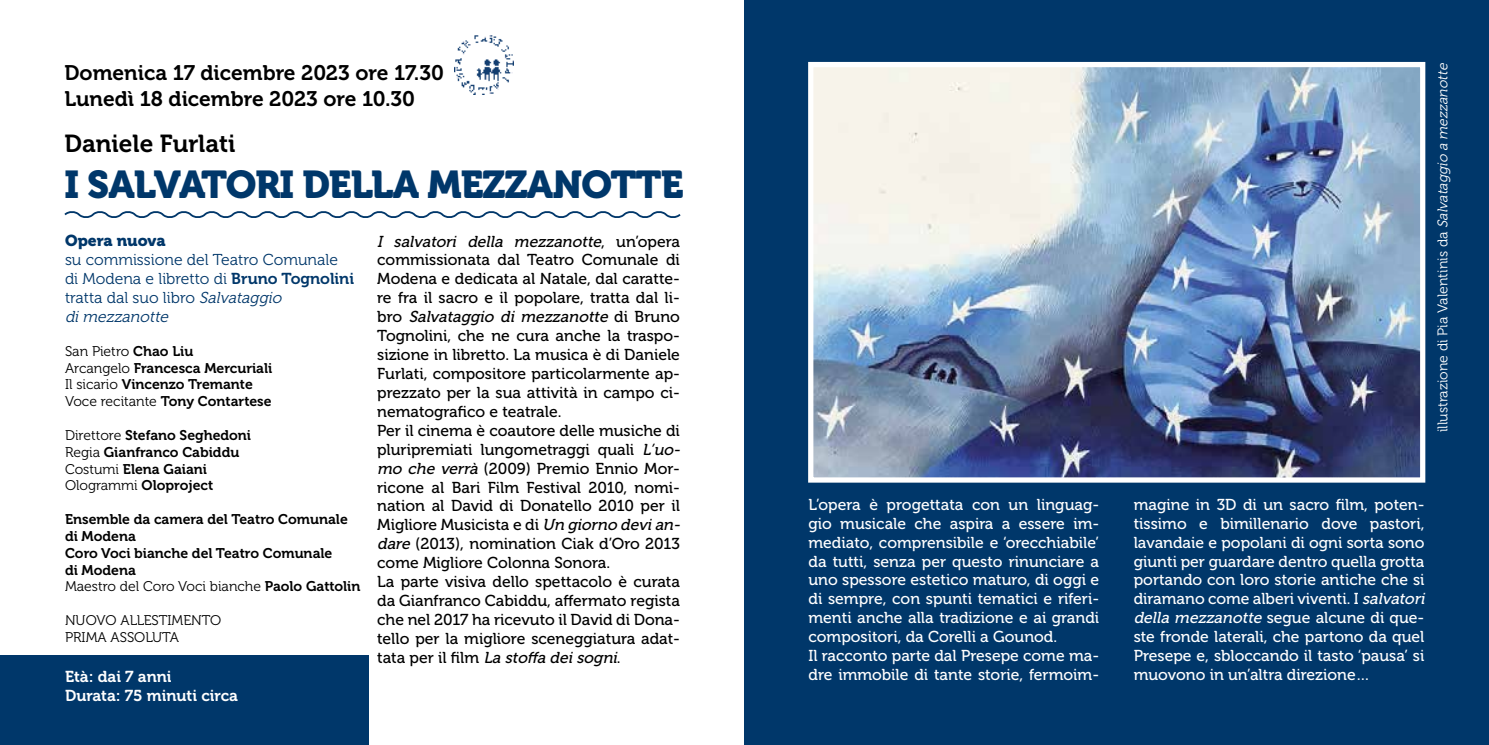
<style>
.page{position:relative;width:1489px;height:745px;background:#fff}
.page>*{position:absolute;margin:0;border:0;box-sizing:border-box;transform-origin:0 0}
.t1{font:38.5px "Museo 900";letter-spacing:-.025em;color:#00376a}
.t2{font:24.5px "Museo 700";color:#000}
.t3{font:21px/25.2px "Museo 700";color:#000}
.t4{font:15.75px/18.9px "Museo 500";color:#000}
.t5{font:15.75px/18.9px "Museo 500";color:#fff}
.t6{font:15.75px/18.9px "Museo 300";color:#00376a}
.t7{font:15.75px/19.2px "Museo 700";color:#fff}
.t8{font:15.75px "Museo 900";color:#00376a}
.t9{font:14px/16.8px "Museo 700";color:#000}
.t10{font:14px/16.8px "Museo 300";color:#000}
.t11{font:14px "Museo 300";color:#fff}
.s1{font-family:"Museo 700"}
.s2{font-style:italic}
.s3{font-family:"Museo 300"}
</style>
<div class="page">
<div style="left:744px;top:0;width:744px;height:744px;background:#00376a"></div>
<img style="left:814px;top:68px;width:605px;height:408px">
<div style="left:808px;top:62px;width:617px;height:420px;border:5px solid #fff"></div>
<div style="left:0;top:654px;width:368px;height:90px;background:#00376a"></div>
<img style="left:454px;top:35px;width:59px;height:60px">
<svg style="left:64px;top:211px;width:617px;height:7px"></svg>
<h3 class="t3" style="left:64px;top:61px;width:381px">Domenica 17 dicembre 2023 ore 17.30<br>Lunedì 18 dicembre 2023 ore 10.30</h3>
<h2 class="t2" style="left:64px;top:130px;width:172px">Daniele Furlati</h2>
<h1 class="t1" style="left:64px;top:162px;width:620px">I SALVATORI DELLA MEZZANOTTE</h1>
<p class="t8" style="left:65px;top:232px;width:102px">Opera nuova</p>
<p class="t6" style="left:65px;top:251px;width:290px">su commissione del Teatro Comunale di Modena e libretto di <span class="s1">Bruno Tognolini </span>tratta dal suo libro <span class="s2">Salvataggio dimezzanotte</span></p>
<p class="t10" style="left:65px;top:342px;width:130px">San Pietro <span class="s1">Chao Liu</span></p>
<p class="t9" style="left:65px;top:359px;width:209px"><span class="s3">Arcangelo</span> Francesca Mercuriali<br><span class="s3">Il sicario</span> Vincenzo Tremante<br><span class="s3">Voce recitante</span> Tony Contartese</p>
<p class="t9" style="left:65px;top:426px;width:188px"><span class="s3">Direttore</span> Stefano Seghedoni<br><span class="s3">Regia</span> Gianfranco Cabiddu<br><span class="s3">Costumi</span> Elena Gaiani<br><span class="s3">Ologrammi</span> Oloproject</p>
<p class="t9" style="left:65px;top:510px;width:284px">Ensemble da camera del Teatro Comunale di Modena<br>Coro Voci bianche del Teatro Comunale di Modena</p>
<p class="t10" style="left:65px;top:578px;width:297px">Maestro del Coro Voci bianche <span class="s1">Paolo Gattolin</span></p>
<p class="t10" style="left:65px;top:611px;width:158px">NUOVO ALLESTIMENTO<br>PRIMA ASSOLUTA</p>
<p class="t7" style="left:65px;top:666px;width:174px">Età: dai 7 anni<br>Durata: 75 minuti circa</p>
<p class="t4" style="left:377px;top:232px;width:308px"><span class="s2">I salvatori della mezzanotte</span>, u n ’ o p e r a commissionata dal Teatro Comunale di Modena e dedicata al Natale, dal caratte&shy;re fra il sacro e il popolare, tratta dal li&shy;b r o <span class="s2">Salvataggio di mezzanotte</span> d i B r u n o Tognolini, che ne cura anche la traspo&shy;sizione in libretto. La musica è di Daniele Furlati, compositore particolarmente ap&shy;prezzato per la sua attività in campo ci&shy;nematografico e teatrale.<br>Per il cinema è coautore delle musiche di pluripremiati lungometraggi quali <span class="s2">L’uo&shy;mo che verrà</span> (2009) Premio Ennio Mor&shy;ricone al Bari Film Festival 2010, nomi&shy;nation al David di Donatello 2010 per il Migliore Musicista e di <span class="s2">Un giorno devian&shy;dare</span> (2013), nomination Ciak d’Oro 2013 come Migliore Colonna Sonora.<br>La parte visiva dello spettacolo è curata da Gianfranco Cabiddu, affermato regista che nel 2017 ha ricevuto il David di Dona&shy;tello per la migliore sceneggiatura adat&shy;t a t a p e r i l fi l m <span class="s2">La stoffa deisogni</span>.</p>
<p class="t11" style="left:1434px;top:432px;width:373px;rotate:-90deg">illustrazione di Pia Valentinis da <span class="s2">Salvataggio a mezzanotte</span></p>
<p class="t5" style="left:808px;top:495px;width:292px">L’opera è progettata con un linguag&shy;gio musicale che aspira a essere im&shy;mediato, comprensibile e ‘orecchiabile’ da tutti, senza per questo rinunciare a uno spessore estetico maturo, di oggi e di sempre, con spunti tematici e riferi&shy;menti anche alla tradizione e ai grandi compositori, da Corelli a Gounod.<br>Il racconto parte dal Presepe come ma&shy;dre immobile di tante storie, fermoim-</p>
<p class="t5" style="left:1133px;top:495px;width:296px">magine in 3D di un sacro film, poten&shy;tissimo e bimillenario dove pastori, lavandaie e popolani di ogni sorta sono giunti per guardare dentro quella grotta portando con loro storie antiche che si diramano come alberi viventi. I <span class="s2">salvatori della mezzanotte</span> segue alcune di que&shy;ste fronde laterali, che partono da quel Presepe e, sbloccando il tasto ‘pausa’ si muovono in un’altra direzione…</p>
</div>
